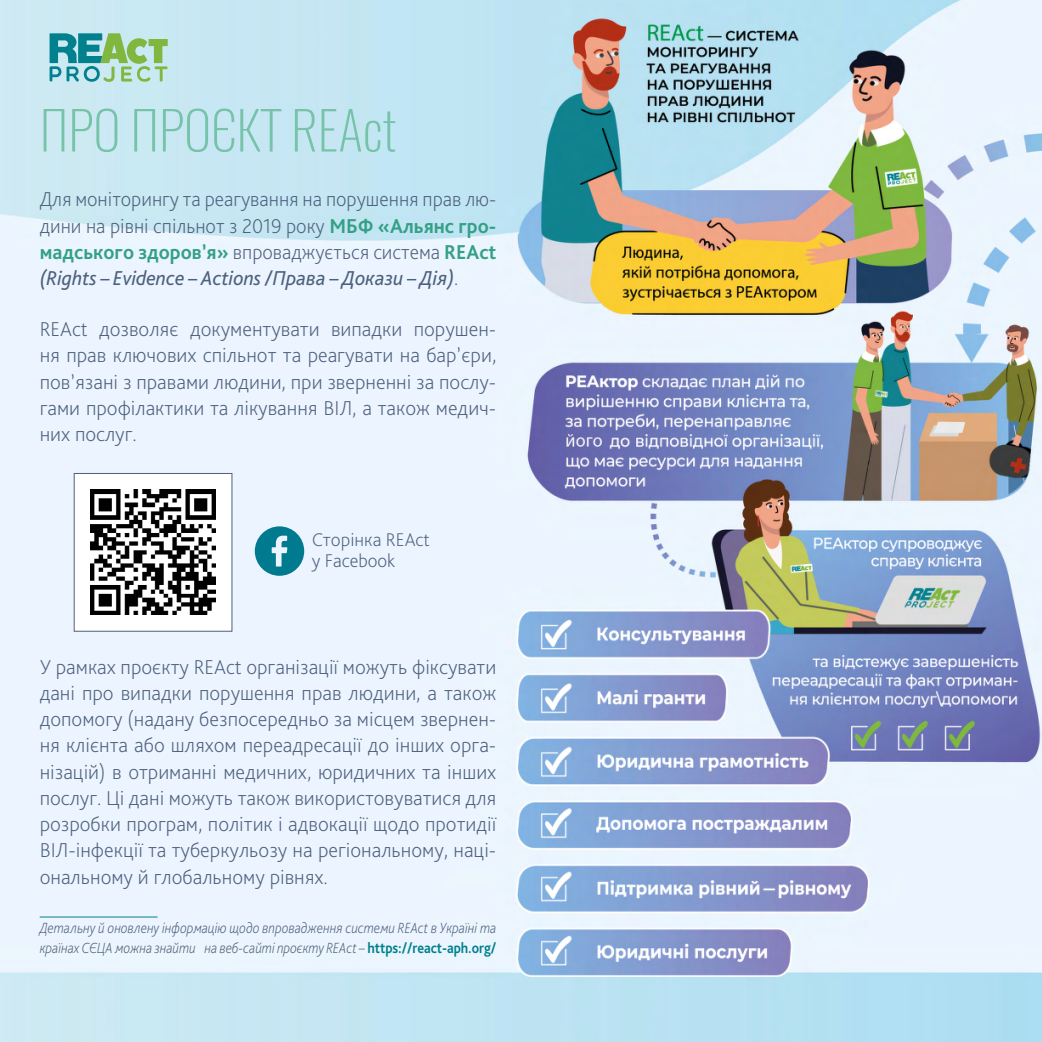
<style>
.page{position:relative;width:1042px;height:1042px;background:#fff}
.page>*{position:absolute;margin:0;border:0;box-sizing:border-box;transform-origin:0 0}
.t1{font:200 52.5px "Oswald";color:#76c3a9}
.t2{font:200 21px/26.2px "Bliss Pro";color:#4d607d;text-align:justify}
.t3{font:200 19.25px/20.8px "Bliss Pro";color:#4d607d}
.t4{font:italic 200 15.4px/19.2px "Bliss Pro";letter-spacing:-.005em;color:#4d607d;scale:.89 1}
.s1{font-weight:700;color:#34a086}
.s2{font-weight:400;font-style:italic}
.s3{font-weight:700;font-style:normal;color:#007f8e}
</style>
<div class="page">
<img style="left:0;top:0;width:1042px;height:1042px">
<div style="left:74px;top:473px;width:158px;height:158px;background:#fff"></div>
<img style="left:91px;top:490px;width:124px;height:125px">
<div style="left:74px;top:473px;width:158px;height:158px;border:1px solid #4d607d"></div>
<hr style="left:40px;top:916px;width:118px;height:1px;background:#00808e">
<svg style="left:50px;top:31px;width:118px;height:51px;background:#87c3ae"></svg>
<svg style="left:255px;top:526px;width:49px;height:50px;background:#4ca1b3"></svg>
<h1 class="t1" style="left:40px;top:95px;width:358px">ПРО ПРОЄКТ REAct</h1>
<p class="t2" style="left:40px;top:186px;width:458px">Для моніторингу та реагування на порушення прав лю&shy;дини на рівні спільнот з 2019 року <span class="s1">МБФ «Альянс гро&shy;мадського здоров’я»</span> впроваджується система <span class="s1">REAct </span><span class="s2">(Rights – Evidence – Actions /Права – Докази – Дія)</span>.</p>
<p class="t2" style="left:40px;top:316px;width:458px">REAct дозволяє документувати випадки порушен&shy;ня прав ключових спільнот та реагувати на бар’єри, пов’язані з правами людини, при зверненні за послу&shy;гами профілактики та лікування ВІЛ, а також медич&shy;них послуг.</p>
<p class="t3" style="left:312px;top:528px;width:120px">Сторінка REAct у Facebook</p>
<p class="t2" style="left:40px;top:653px;width:458px">У рамках проєкту REAct організації можуть фіксувати дані про випадки порушення прав людини, а також допомогу (надану безпосередньо за місцем звернен&shy;ня клієнта або шляхом переадресації до інших орга&shy;нізацій) в отриманні медичних, юридичних та інших послуг. Ці дані можуть також використовуватися для розробки програм, політик і адвокації щодо протидії ВІЛ-інфекції та туберкульозу на регіональному, наці&shy;ональному й глобальному рівнях.</p>
<p class="t4" style="left:40px;top:918px;width:514px">Детальну й оновлену інформацію щодо впровадження системи REAct в Україні та країнах СЄЦА можна знайти на веб-сайті проєкту REAct – <span class="s3">https://react-aph.org/</span></p>
</div>
